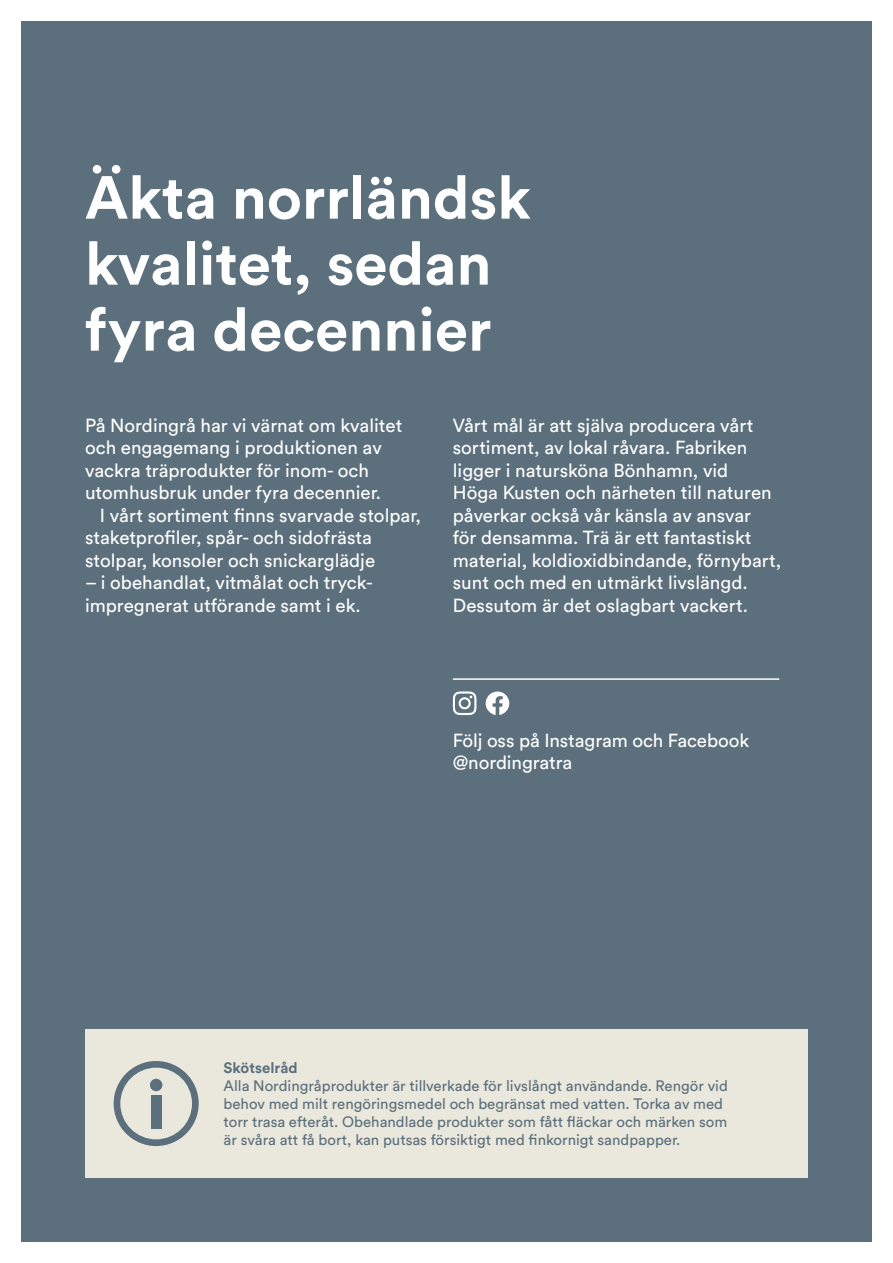
<style>
.page{position:relative;width:893px;height:1263px;background:#fff}
.page>*{position:absolute;margin:0;border:0;box-sizing:border-box;transform-origin:0 0}
.H1_Center_vit{font:700 60px/66px "Circular Std";color:#fff}
.Brödtext_stor{font:18.75px/22.5px "Circular Std";color:#fff}
.Brödtext_stor_vit{font:18.75px/22.5px "Circular Std";letter-spacing:-.005em;color:#fff}
.Brödtext{font:15px/18px "Circular Std";color:#5c6f7c}
.Brödtext-2{font:700 15px "Circular Std";color:#5c6f7c}
</style>
<div class="page">
<div style="left:21px;top:21px;width:851px;height:1221px;background:#5c6f7c"></div>
<div style="left:85px;top:1029px;width:723px;height:149px;background:#eae8dd"></div>
<svg style="left:453px;top:691px;width:23px;height:24px"></svg>
<svg style="left:486px;top:691px;width:23px;height:24px"></svg>
<svg style="left:114px;top:1061px;width:85px;height:85px"></svg>
<hr style="left:453px;top:678px;width:326px;height:2px;background:#fff">
<p class="H1_Center_vit" style="left:85px;top:163px;width:447px">Äkta norrländsk kvalitet, sedan fyra decennier</p>
<p class="Brödtext_stor" style="left:85px;top:414px;width:319px">På Nordingrå har vi värnat om kvalitet</p>
<p class="Brödtext_stor" style="left:85px;top:436px;width:298px">och engagemang i produktionen av</p>
<p class="Brödtext_stor" style="left:85px;top:459px;width:285px">vackra träprodukter för inom- och</p>
<p class="Brödtext_stor" style="left:85px;top:481px;width:298px">utomhusbruk under fyra decennier.</p>
<p class="Brödtext_stor" style="left:100px;top:504px;width:323px">I vårt sortiment finns svarvade stolpar,</p>
<p class="Brödtext_stor" style="left:85px;top:526px;width:288px">staketprofiler, spår- och sidofrästa</p>
<p class="Brödtext_stor" style="left:85px;top:549px;width:292px">stolpar, konsoler och snickarglädje</p>
<p class="Brödtext_stor" style="left:85px;top:571px;width:288px">– i obehandlat, vitmålat och tryck&shy;impregnerat utförande samt i ek.</p>
<p class="Brödtext_stor" style="left:453px;top:414px;width:330px">Vårt mål är att själva producera vårt sortiment, av lokal råvara. Fabriken ligger i natursköna Bönhamn, vid<br>Höga Kusten och närheten till naturen påverkar också vår känsla av ansvar<br>för densamma. Trä är ett fantastiskt material, koldioxidbindande, förnybart, sunt och med en utmärkt livslängd.<br>Dessutom är det oslagbart vackert.</p>
<p class="Brödtext_stor_vit" style="left:453px;top:728px;width:298px">Följ oss på Instagram och Facebook @nordingratra</p>
<p class="Brödtext-2" style="left:224px;top:1058px;width:76px">Skötselråd</p>
<p class="Brödtext" style="left:224px;top:1077px;width:506px">Alla Nordingråprodukter är tillverkade för livslångt användande. Rengör vid behov med milt rengöringsmedel och begränsat med vatten. Torka av med torr trasa efteråt. Obehandlade produkter som fått fläckar och märken som är svåra att få bort, kan putsas försiktigt med finkornigt sandpapper.</p>
</div>
